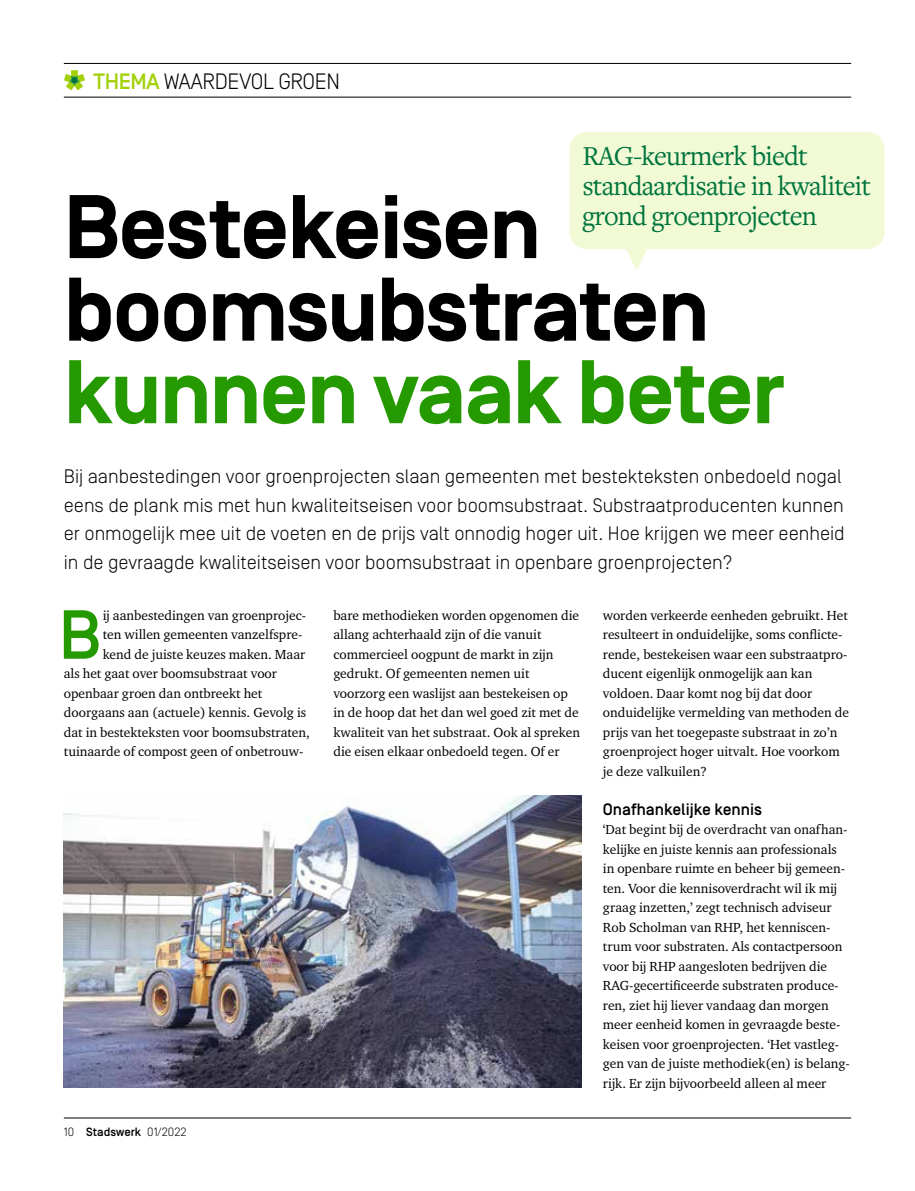
<style>
.page{position:relative;width:915px;height:1191px;background:#fff}
.page>*{position:absolute;margin:0;border:0;box-sizing:border-box;transform-origin:0 0}
.t1{font:700 90px/82.5px "Simplon BP";letter-spacing:-.02em;color:#000}
.t2{font:700 90px "Simplon BP";letter-spacing:-.02em;color:#259a00}
.t3{font:500 69.15px "Simplon BP";color:#259a00}
.t4{font:28.5px/30px "Freight Text Pro";letter-spacing:-.03em;color:#00743d}
.t5{font:300 22.2px "Simplon BP";letter-spacing:-.02em;color:#000}
.t6{font:300 19.5px/28.5px "Simplon BP";color:#000}
.t7{font:500 16.5px "Simplon BP";color:#000}
.t8{font:13.5px/19.5px "Charter ITC Std";color:#000}
.t9{font:300 12px "Simplon BP";color:#000}
.s1{font-weight:500;color:#a3d109}
.s2{font-weight:500}
</style>
<div class="page">
<hr style="left:64px;top:97px;width:786px;height:1px;background:#000">
<hr style="left:64px;top:63px;width:786px;height:1px;background:#000">
<hr style="left:64px;top:1117px;width:786px;height:1px;background:#000">
<div style="left:569px;top:132px;width:315px;height:117px;background:#f1fad5;border-radius:17px"></div>
<svg style="left:626px;top:249px;width:21px;height:21px"></svg>
<svg style="left:64px;top:70px;width:21px;height:20px"></svg>
<img style="left:64px;top:795px;width:517px;height:292px">
<h3 class="t5" style="left:94px;top:68px;width:248px"><span class="s1">THEMA</span> WAARDEVOL GROEN</h3>
<h3 class="t4" style="left:582px;top:139px;width:290px">RAG-keurmerk biedt standaardisatie in kwaliteit grond groenprojecten</h3>
<h1 class="t1" style="left:64px;top:189px;width:647px">Bestekeisen boomsubstraten</h1>
<h1 class="t2" style="left:64px;top:341px;width:722px">kunnen vaak beter</h1>
<p class="t6" style="left:64px;top:462px;width:782px">Bij aanbestedingen voor groenprojecten slaan gemeenten met bestekteksten onbedoeld nogal eens de plank mis met hun kwaliteitseisen voor boomsubstraat. Substraatproducenten kunnen er onmogelijk mee uit de voeten en de prijs valt onnodig hoger uit. Hoe krijgen we meer eenheid in de gevraagde kwaliteitseisen voor boomsubstraat in openbare groenprojecten?</p>
<h2 class="t3" style="left:59px;top:595px;width:44px">B</h2>
<p class="t8" style="left:103px;top:605px;width:205px">ij aanbestedingen van groenprojec-</p>
<p class="t8" style="left:103px;top:624px;width:201px">ten willen gemeenten vanzelfspre-</p>
<p class="t8" style="left:103px;top:644px;width:204px">kend de juiste keuzes maken. Maar</p>
<p class="t8" style="left:64px;top:663px;width:215px">als het gaat over boomsubstraat voor</p>
<p class="t8" style="left:64px;top:683px;width:200px">openbaar groen dan ontbreekt het</p>
<p class="t8" style="left:64px;top:702px;width:244px">doorgaans aan (actuele) kennis. Gevolg is</p>
<p class="t8" style="left:64px;top:722px;width:247px">dat in bestekteksten voor boomsubstraten,</p>
<p class="t8" style="left:64px;top:741px;width:241px">tuinaarde of compost geen of onbetrouw-</p>
<p class="t9" style="left:64px;top:1125px;width:124px">10 <span class="s2">Stadswerk</span> 01/2022</p>
<p class="t8" style="left:333px;top:605px;width:248px">bare methodieken worden opgenomen die allang achterhaald zijn of die vanuit commercieel oogpunt de markt in zijn gedrukt. Of gemeenten nemen uit voorzorg een waslijst aan bestekeisen op in de hoop dat het dan wel goed zit met de kwaliteit van het substraat. Ook al spreken die eisen elkaar onbedoeld tegen. Of er</p>
<p class="t8" style="left:602px;top:605px;width:247px">worden verkeerde eenheden gebruikt. Het resulteert in onduidelijke, soms conflicte&shy;rende, bestekeisen waar een substraatpro&shy;ducent eigenlijk onmogelijk aan kan voldoen. Daar komt nog bij dat door onduidelijke vermelding van methoden de prijs van het toegepaste substraat in zo’n groenproject hoger uitvalt. Hoe voorkom je deze valkuilen?</p>
<p class="t7" style="left:602px;top:799px;width:161px">Onafhankelijke kennis</p>
<p class="t8" style="left:602px;top:819px;width:248px">‘Dat begint bij de overdracht van onafhan&shy;kelijke en juiste kennis aan professionals in openbare ruimte en beheer bij gemeen&shy;ten. Voor die kennisoverdracht wil ik mij graag inzetten,’ zegt technisch adviseur Rob Scholman van RHP, het kenniscen&shy;trum voor substraten. Als contactpersoon voor bij RHP aangesloten bedrijven die RAG-gecertificeerde substraten produce&shy;ren, ziet hij liever vandaag dan morgen meer eenheid komen in gevraagde beste&shy;keisen voor groenprojecten. ‘Het vastleg&shy;gen van de juiste methodiek(en) is belang&shy;rijk. Er zijn bijvoorbeeld alleen al meer</p>
</div>
